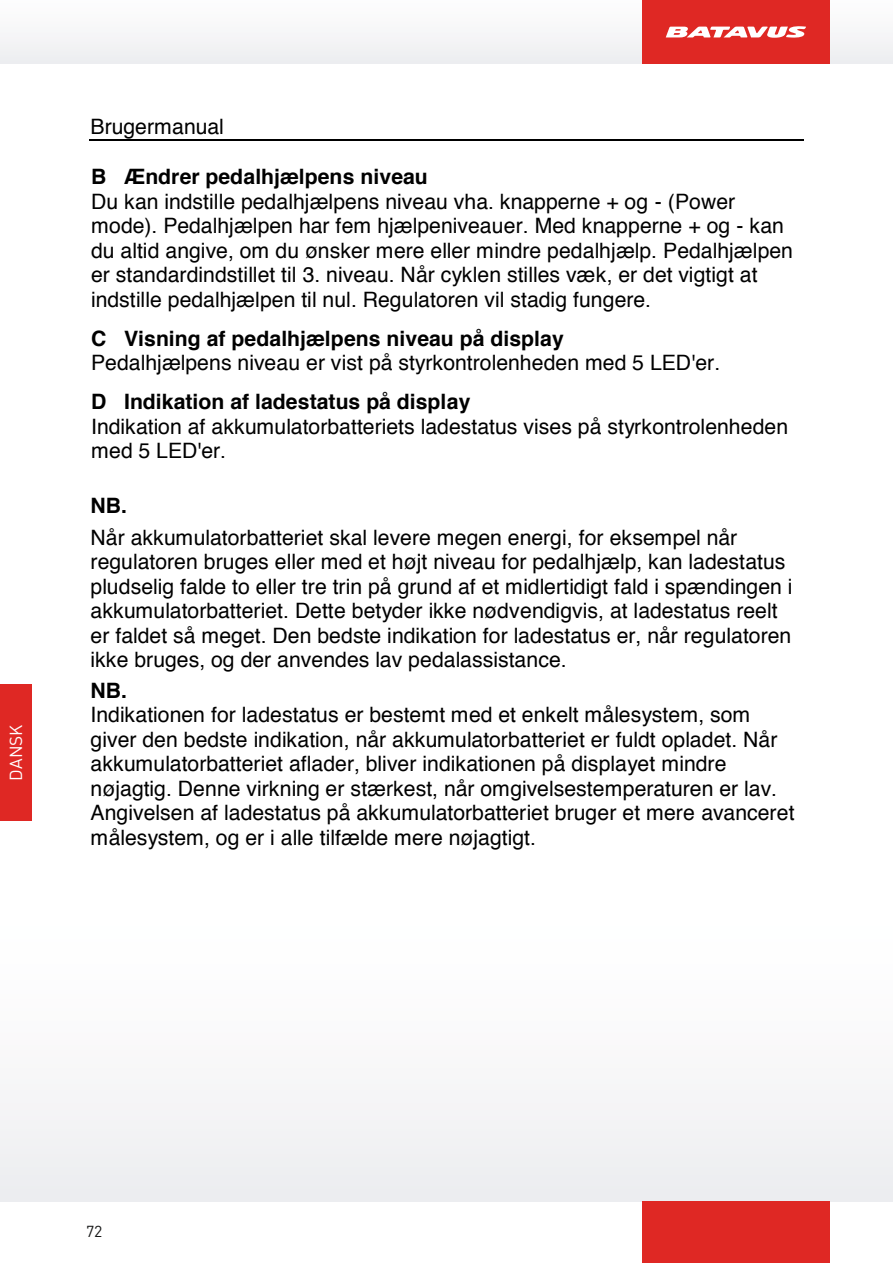
<style>
.page{position:relative;width:893px;height:1263px;background:#fff}
.page>*{position:absolute;margin:0;border:0;box-sizing:border-box;transform-origin:0 0}
.t1{font:21.15px/24.5px "Helvetica";color:#000}
.t2{font:700 21.15px "Helvetica";color:#000}
.t3{font:17.25px "DIN";letter-spacing:.005em;color:#fff}
.t4{font:15.75px "DIN";color:#151616}
</style>
<div class="page">
<div style="left:0;top:0;width:893px;height:64px;background:#f6f7f8"></div>
<div style="left:0;top:894px;width:893px;height:307px;background:#f9f9f9"></div>
<div style="left:642px;top:1201px;width:187px;height:62px;background:#df2824"></div>
<div style="left:642px;top:0;width:187px;height:64px;background:#df2824"></div>
<svg style="left:666px;top:26px;width:140px;height:12px"></svg>
<hr style="left:89px;top:139px;width:496px;height:1px;background:#000">
<hr style="left:585px;top:139px;width:219px;height:1px;background:#000">
<div style="left:0;top:685px;width:32px;height:136px;background:#df2824"></div>
<p class="t3" style="left:5px;top:781px;width:58px;rotate:-90deg">DANSK</p>
<p class="t1" style="left:91px;top:115px;width:135px">Brugermanual</p>
<p class="t2" style="left:91px;top:160px;width:338px">B Ændrer pedalhjælpens niveau</p>
<p class="t1" style="left:91px;top:190px;width:703px">Du kan indstille pedalhjælpens niveau vha. knapperne + og - (Power mode). Pedalhjælpen har fem hjælpeniveauer. Med knapperne + og - kan du altid angive, om du ønsker mere eller mindre pedalhjælp. Pedalhjælpen er standardindstillet til 3. niveau. Når cyklen stilles væk, er det vigtigt at indstille pedalhjælpen til nul. Regulatoren vil stadig fungere.</p>
<p class="t2" style="left:91px;top:321px;width:474px">C Visning af pedalhjælpens niveau på display</p>
<p class="t1" style="left:91px;top:351px;width:631px">Pedalhjælpens niveau er vist på styrkontrolenheden med 5 LED'er.</p>
<p class="t2" style="left:91px;top:385px;width:381px">D Indikation af ladestatus på display</p>
<p class="t1" style="left:91px;top:415px;width:698px">Indikation af akkumulatorbatteriets ladestatus vises på styrkontrolenheden med 5 LED'er.</p>
<p class="t2" style="left:91px;top:489px;width:38px">NB.</p>
<p class="t1" style="left:91px;top:525px;width:703px">Når akkumulatorbatteriet skal levere megen energi, for eksempel når regulatoren bruges eller med et højt niveau for pedalhjælp, kan ladestatus pludselig falde to eller tre trin på grund af et midlertidigt fald i spændingen i akkumulatorbatteriet. Dette betyder ikke nødvendigvis, at ladestatus reelt er faldet så meget. Den bedste indikation for ladestatus er, når regulatoren ikke bruges, og der anvendes lav pedalassistance.</p>
<p class="t2" style="left:91px;top:673px;width:38px">NB.</p>
<p class="t1" style="left:91px;top:703px;width:705px">Indikationen for ladestatus er bestemt med et enkelt målesystem, som giver den bedste indikation, når akkumulatorbatteriet er fuldt opladet. Når akkumulatorbatteriet aflader, bliver indikationen på displayet mindre nøjagtig. Denne virkning er stærkest, når omgivelsestemperaturen er lav.<br>Angivelsen af ladestatus på akkumulatorbatteriet bruger et mere avanceret målesystem, og er i alle tilfælde mere nøjagtigt.</p>
<p class="t4" style="left:86px;top:1221px;width:18px">72</p>
</div>
